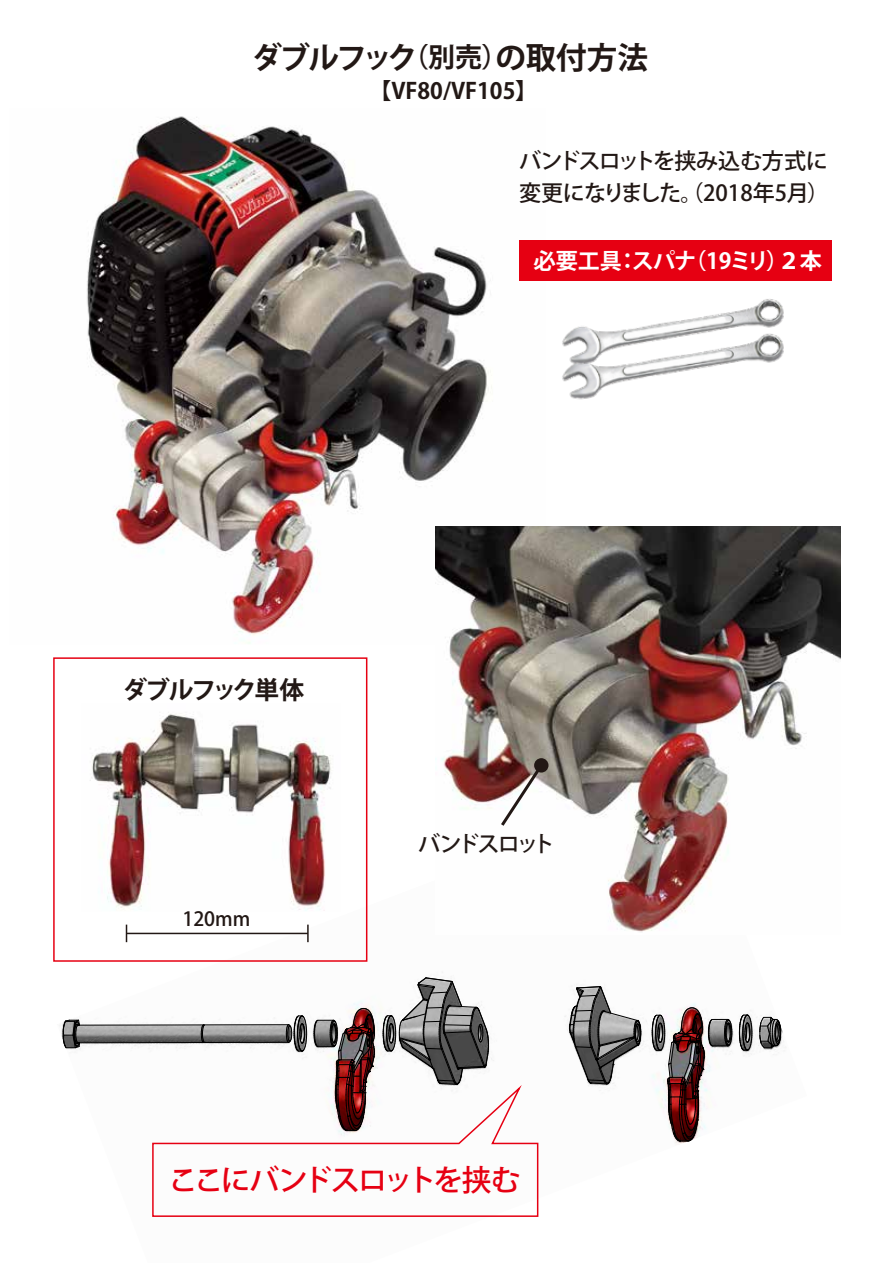
<style>
.page{position:relative;width:893px;height:1263px;background:#fff}
.page>*{position:absolute;margin:0;border:0;box-sizing:border-box;transform-origin:0 0}
.t1{font:700 30.6px "Koz Go Pr 6 N";letter-spacing:-.05em;color:#221815}
.t2{font:500 29.7px "Koz Go Pr 6 N";letter-spacing:-.09em;color:#e60012}
.t3{font:700 24.75px "Koz Go Pr 6 N";letter-spacing:-.09em;color:#221815}
.t4{font:700 22.35px "Koz Go Pr 6 N";color:#221815}
.t5{font:700 22.2px "Koz Go Pr 6 N";color:#fff}
.t6{font:500 22.05px/31.5px "Koz Go Pr 6 N";letter-spacing:-.04em;color:#221815}
.t7{font:500 22.05px "Koz Go Pr 6 N";letter-spacing:-.12em;color:#221815}
.t8{font:500 19.5px "Koz Go Pr 6 N";color:#221815}
.s1{font-size:27px}
</style>
<div class="page">
<img style="left:61px;top:784px;width:723px;height:360px">
<svg style="left:569px;top:986px;width:72px;height:98px"></svg>
<img style="left:314px;top:1008px;width:61px;height:78px">
<svg style="left:383px;top:977px;width:106px;height:108px"></svg>
<svg style="left:201px;top:1025px;width:4px;height:18px"></svg>
<hr style="left:78px;top:1042px;width:126px;height:1px;background:#000">
<hr style="left:78px;top:1025px;width:126px;height:1px;background:#000">
<hr style="left:205px;top:1042px;width:84px;height:1px;background:#000">
<hr style="left:205px;top:1024px;width:84px;height:1px;background:#000">
<svg style="left:286px;top:1016px;width:21px;height:36px"></svg>
<svg style="left:63px;top:1020px;width:17px;height:28px"></svg>
<img style="left:652px;top:1007px;width:80px;height:135px">
<svg style="left:760px;top:1017px;width:21px;height:31px"></svg>
<svg style="left:739px;top:1015px;width:14px;height:36px"></svg>
<img style="left:87px;top:116px;width:458px;height:528px">
<div style="left:519px;top:241px;width:312px;height:40px;background:#e60012"></div>
<img style="left:562px;top:371px;width:122px;height:29px">
<img style="left:562px;top:299px;width:222px;height:72px">
<img style="left:82px;top:714px;width:258px;height:197px">
<svg style="left:151px;top:1086px;width:388px;height:131px"></svg>
<div style="left:53px;top:657px;width:314px;height:305px;border:2px solid #e60012"></div>
<img style="left:435px;top:526px;width:405px;height:408px">
<svg style="left:498px;top:761px;width:47px;height:68px"></svg>
<div style="left:534px;top:758px;width:14px;height:14px;background:#221815;border-radius:50%"></div>
<svg style="left:126px;top:925px;width:1px;height:17px"></svg>
<svg style="left:307px;top:925px;width:2px;height:17px"></svg>
<hr style="left:126px;top:933px;width:182px;height:1px;background:#221815">
<h1 class="t1" style="left:252px;top:40px;width:398px">ダブルフック<span class="s1">（別売）</span>の取付方法</h1>
<p class="t4" style="left:369px;top:79px;width:170px">【VF80/VF105】</p>
<p class="t6" style="left:519px;top:146px;width:312px">バンドスロットを挟み込む方式に変更になりました。（2018年5月）</p>
<p class="t5" style="left:533px;top:249px;width:290px">必要工具：スパナ（19ミリ）２本</p>
<p class="t3" style="left:123px;top:676px;width:183px">ダブルフック単体</p>
<p class="t8" style="left:182px;top:908px;width:70px">120mm</p>
<p class="t7" style="left:418px;top:831px;width:139px">バンドスロット</p>
<h2 class="t2" style="left:168px;top:1163px;width:354px">ここにバンドスロットを挟む</h2>
</div>
